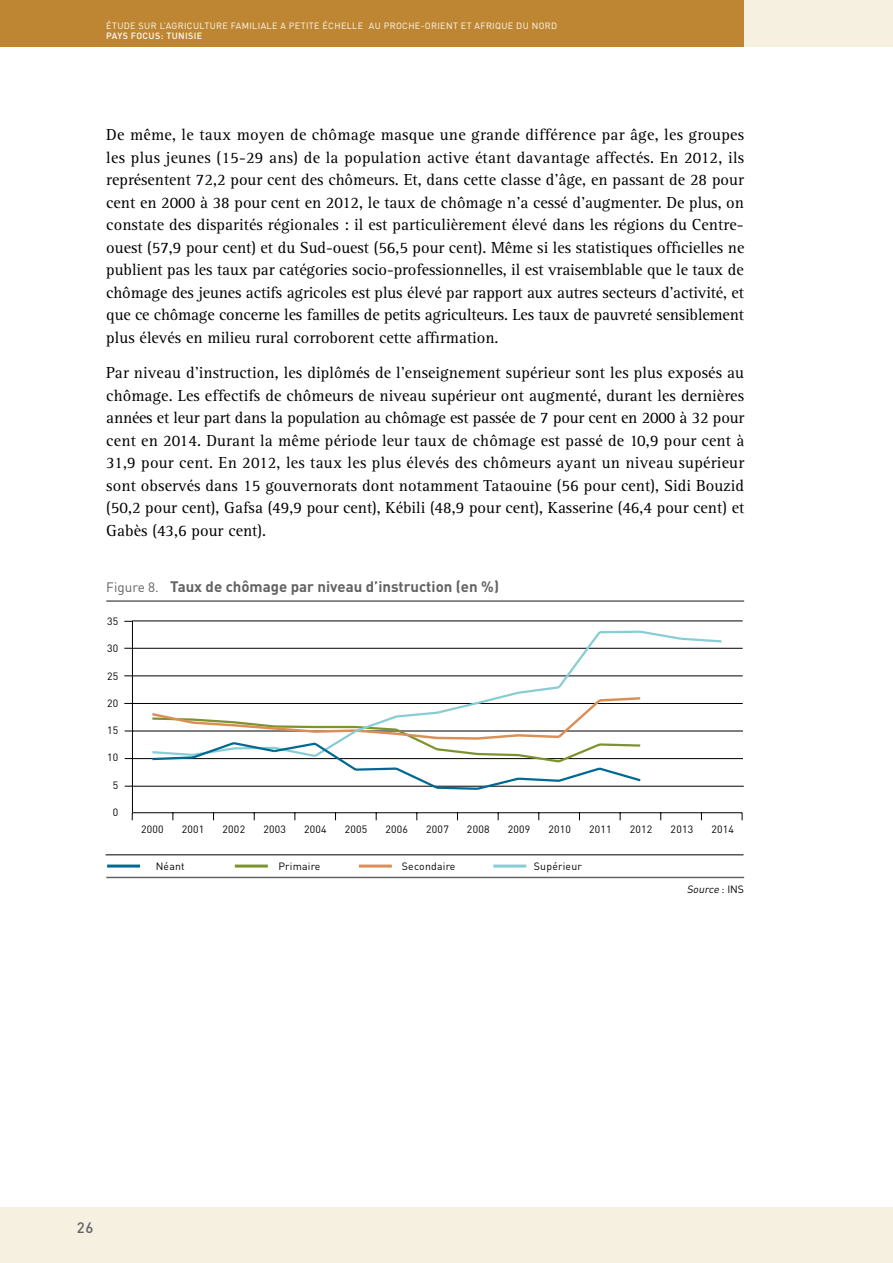
<style>
.page{position:relative;width:893px;height:1263px;background:#fff}
.page>*{position:absolute;margin:0;border:0;box-sizing:border-box;transform-origin:0 0}
.t1{font:16.5px/22.5px "Rotis Serif";color:#000;text-align:justify}
.t2{font:700 15px "DIN";color:#646363}
.t3{font:500 15px "DIN";color:#646363}
.t4{font:10.5px "DIN";letter-spacing:.02em;color:#000}
.t5{font:italic 10.5px "DIN";color:#000}
.t6{font:9px "DIN";letter-spacing:.04em;color:#fff}
.t7{font:500 9px "DIN";letter-spacing:.04em;color:#fff}
.s1{font-weight:400;font-size:13.5px}
.s2{font-style:normal}
</style>
<div class="page">
<div style="left:0;top:1208px;width:893px;height:55px;background:#f5f0e0"></div>
<div style="left:0;top:0;width:744px;height:47px;background:#be8632"></div>
<div style="left:744px;top:0;width:149px;height:47px;background:#f5f0e0"></div>
<hr style="left:106px;top:600px;width:638px;height:2px;background:#646363">
<hr style="left:106px;top:877px;width:638px;height:1px;background:#646363">
<hr style="left:132px;top:621px;width:1px;height:191px;background:#000">
<hr style="left:132px;top:648px;width:611px;height:1px;background:#000">
<hr style="left:132px;top:621px;width:611px;height:1px;background:#000">
<hr style="left:132px;top:676px;width:611px;height:1px;background:#000">
<hr style="left:132px;top:703px;width:611px;height:1px;background:#000">
<hr style="left:106px;top:854px;width:637px;height:1px;background:#000">
<hr style="left:132px;top:731px;width:611px;height:1px;background:#000">
<hr style="left:132px;top:758px;width:611px;height:1px;background:#000">
<hr style="left:133px;top:786px;width:611px;height:1px;background:#000">
<hr style="left:132px;top:812px;width:610px;height:1px;background:#000">
<hr style="left:107px;top:864px;width:33px;height:3px;background:#006991">
<hr style="left:235px;top:864px;width:33px;height:3px;background:#7d932e">
<hr style="left:359px;top:864px;width:33px;height:3px;background:#da8f57">
<svg style="left:150px;top:630px;width:574px;height:129px"></svg>
<svg style="left:149px;top:696px;width:494px;height:94px"></svg>
<hr style="left:493px;top:864px;width:33px;height:3px;background:#88cdd3">
<p class="t6" style="left:106px;top:20px;width:452px">ÉTUDE SUR L’AGRICULTURE FAMILIALE A PETITE ÉCHELLE AU PROCHE-ORIENT ET AFRIQUE DU NORD</p>
<p class="t7" style="left:106px;top:30px;width:97px">PAYS FOCUS: TUNISIE</p>
<p class="t1" style="left:106px;top:124px;width:640px">De même, le taux moyen de chômage masque une grande différence par âge, les groupes les plus jeunes (15-29 ans) de la population active étant davantage affectés. En 2012, ils représentent 72,2 pour cent des chômeurs. Et, dans cette classe d’âge, en passant de 28 pour cent en 2000 à 38 pour cent en 2012, le taux de chômage n’a cessé d’augmenter. De plus, on constate des disparités régionales : il est particulièrement élevé dans les régions du Centre&shy;ouest (57,9 pour cent) et du Sud-ouest (56,5 pour cent). Même si les statistiques officielles ne publient pas les taux par catégories socio-professionnelles, il est vraisemblable que le taux de chômage des jeunes actifs agricoles est plus élevé par rapport aux autres secteurs d’activité, et que ce chômage concerne les familles de petits agriculteurs. Les taux de pauvreté sensiblement plus élevés en milieu rural corroborent cette affirmation.</p>
<p class="t1" style="left:106px;top:362px;width:639px">Par niveau d’instruction, les diplômés de l’enseignement supérieur sont les plus exposés au chômage. Les effectifs de chômeurs de niveau supérieur ont augmenté, durant les dernières années et leur part dans la population au chômage est passée de 7 pour cent en 2000 à 32 pour cent en 2014. Durant la même période leur taux de chômage est passé de 10,9 pour cent à 31,9 pour cent. En 2012, les taux les plus élevés des chômeurs ayant un niveau supérieur sont observés dans 15 gouvernorats dont notamment Tataouine (56 pour cent), Sidi Bouzid (50,2 pour cent), Gafsa (49,9 pour cent), Kébili (48,9 pour cent), Kasserine (46,4 pour cent) et Gabès (43,6 pour cent).</p>
<p class="t2" style="left:106px;top:577px;width:394px"><span class="s1">Figure 8.</span> Taux de chômage par niveau d’instruction (en %)</p>
<p class="t4" style="left:107px;top:615px;width:13px">35</p>
<p class="t4" style="left:107px;top:642px;width:13px">30</p>
<p class="t4" style="left:107px;top:669px;width:13px">25</p>
<p class="t4" style="left:107px;top:696px;width:13px">20</p>
<p class="t4" style="left:107px;top:724px;width:13px">15</p>
<p class="t4" style="left:107px;top:751px;width:13px">10</p>
<p class="t4" style="left:113px;top:778px;width:7px">5</p>
<p class="t4" style="left:113px;top:806px;width:7px">0</p>
<p class="t4" style="left:141px;top:823px;width:24px">2000</p>
<p class="t4" style="left:182px;top:823px;width:24px">2001</p>
<p class="t4" style="left:223px;top:823px;width:24px">2002</p>
<p class="t4" style="left:263px;top:823px;width:24px">2003</p>
<p class="t4" style="left:304px;top:823px;width:24px">2004</p>
<p class="t4" style="left:345px;top:823px;width:24px">2005</p>
<p class="t4" style="left:386px;top:823px;width:24px">2006</p>
<p class="t4" style="left:426px;top:823px;width:24px">2007</p>
<p class="t4" style="left:467px;top:823px;width:24px">2008</p>
<p class="t4" style="left:508px;top:823px;width:24px">2009</p>
<p class="t4" style="left:548px;top:823px;width:24px">2010</p>
<p class="t4" style="left:589px;top:823px;width:24px">2011</p>
<p class="t4" style="left:630px;top:823px;width:24px">2012</p>
<p class="t4" style="left:671px;top:823px;width:24px">2013</p>
<p class="t4" style="left:711px;top:823px;width:24px">2014</p>
<p class="t4" style="left:156px;top:859px;width:31px">Néant</p>
<p class="t4" style="left:278px;top:859px;width:44px">Primaire</p>
<p class="t4" style="left:402px;top:859px;width:55px">Secondaire</p>
<p class="t4" style="left:534px;top:859px;width:50px">Supérieur</p>
<p class="t5" style="left:687px;top:883px;width:59px">Source <span class="s2">: I N S</span></p>
<p class="t3" style="left:77px;top:1218px;width:18px">26</p>
</div>
